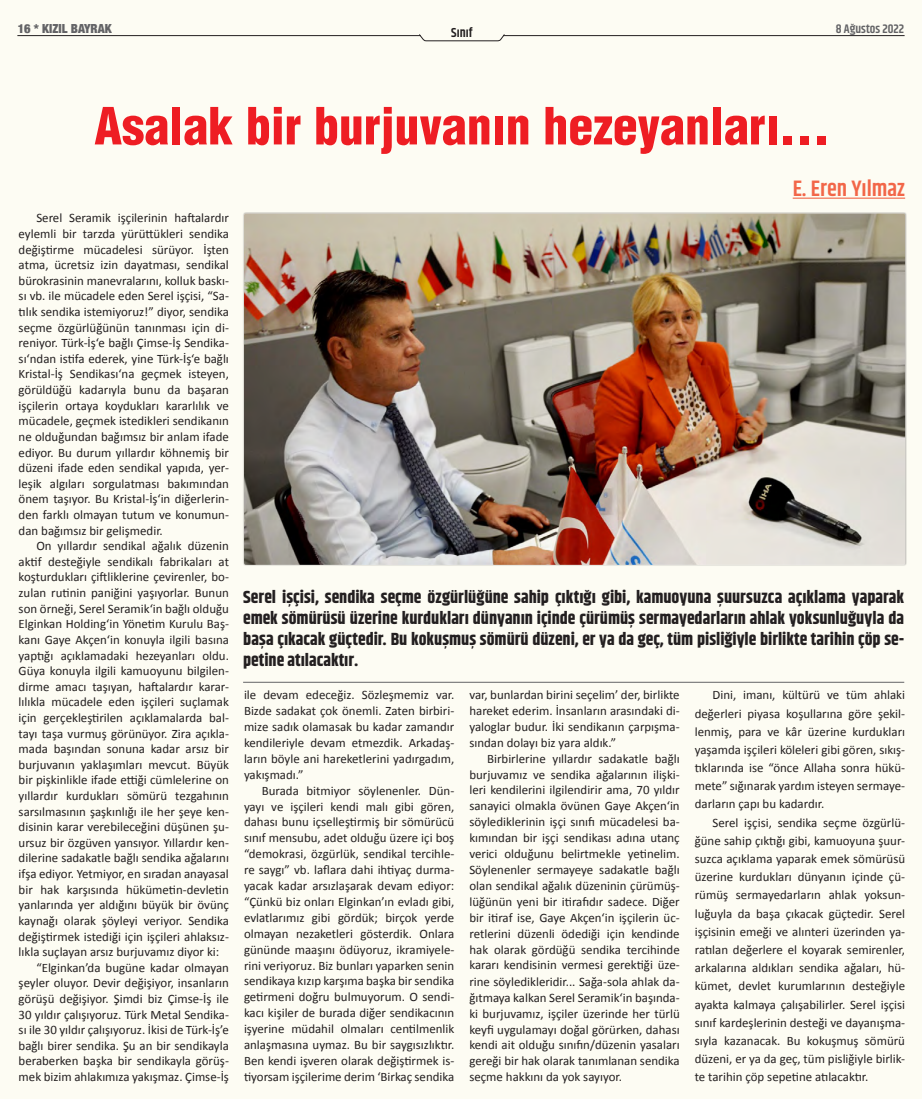
<style>
.page{position:relative;width:922px;height:1099px;background:#fff}
.page>*{position:absolute;margin:0;border:0;box-sizing:border-box;transform-origin:0 0}
.ana_başlık{font:900 condensed 50px "Helvetica";color:#ee1d23}
.üst_imza{font:600 22.5px "Khand";color:#f26648}
.üst_spot{font:700 17.5px/21px "Khand";color:#231f20;text-align:justify}
.t1{font:600 13.12px "Khand";color:#231f20}
.t2{font:12.88px/15.6px "Calibri";color:#231f20;text-align:justify}
.t3{font:900 condensed 12.5px "Helvetica Neue";color:#636366}
.t4{font:600 12.5px "Khand";color:#636366}
</style>
<div class="page">
<div style="left:0;top:0;width:921px;height:1098px;background:#fdfcf3"></div>
<hr style="left:18px;top:35px;width:402px;height:1px;background:#231f20">
<hr style="left:503px;top:35px;width:400px;height:1px;background:#231f20">
<svg style="left:419px;top:34px;width:85px;height:7px"></svg>
<hr style="left:792px;top:197px;width:112px;height:2px;background:#f26648">
<img style="left:244px;top:213px;width:660px;height:352px">
<hr style="left:243px;top:682px;width:661px;height:1px;background:#636366">
<p class="t3" style="left:18px;top:18px;width:95px">16 * KIZIL BAYRAK</p>
<p class="t4" style="left:835px;top:21px;width:70px">8 Ağustos 2022</p>
<p class="t1" style="left:451px;top:24px;width:23px">Sınıf</p>
<p class="ana_başlık" style="left:94px;top:95px;width:736px">Asalak bir burjuvanın hezeyanları...</p>
<p class="üst_imza" style="left:792px;top:174px;width:114px">E. Eren Yılmaz</p>
<p class="t2" style="left:19px;top:210px;width:212px;text-indent:18px">Serel Seramik işçilerinin haftalardır eylemli bir tarzda yürüttükleri sendika değiştirme mücadelesi sürüyor. İşten atma, ücretsiz izin dayatması, sendikal bürokrasinin manevralarını, kolluk baskı&shy;sı vb. ile mücadele eden Serel işçisi, “Sa&shy;tılık sendika istemiyoruz!” diyor, sendika seçme özgürlüğünün tanınması için di&shy;reniyor. Türk-İş‘e bağlı Çimse-İş Sendika&shy;sı‘ndan istifa ederek, yine Türk-İş‘e bağlı Kristal-İş Sendikası‘na geçmek isteyen, görüldüğü kadarıyla bunu da başaran işçilerin ortaya koydukları kararlılık ve mücadele, geçmek istedikleri sendikanın ne olduğundan bağımsız bir anlam ifade ediyor. Bu durum yıllardır köhnemiş bir düzeni ifade eden sendikal yapıda, yer&shy;leşik algıları sorgulatması bakımından önem taşıyor. Bu Kristal-İş‘in diğerlerin&shy;den farklı olmayan tutum ve konumun&shy;dan bağımsız bir gelişmedir.</p>
<p class="t2" style="left:19px;top:537px;width:212px;text-indent:18px">On yıllardır sendikal ağalık düzenin aktif desteğiyle sendikalı fabrikaları at koşturdukları çiftliklerine çevirenler, bo&shy;zulan rutinin paniğini yaşıyorlar. Bunun son örneği, Serel Seramik‘in bağlı olduğu Elginkan Holding‘in Yönetim Kurulu Baş&shy;kanı Gaye Akçen‘in konuyla ilgili basına yaptığı açıklamadaki hezeyanları oldu.<br>Güya konuyla ilgili kamuoyunu bilgilen&shy;dirme amacı taşıyan, haftalardır karar&shy;lılıkla mücadele eden işçileri suçlamak için gerçekleştirilen açıklamalarda bal&shy;tayı taşa vurmuş görünüyor. Zira açıkla&shy;mada başından sonuna kadar arsız bir burjuvanın yaklaşımları mevcut. Büyük bir pişkinlikle ifade ettiği cümlelerine on yıllardır kurdukları sömürü tezgahının sarsılmasının şaşkınlığı ile her şeye ken&shy;disinin karar verebileceğini düşünen şu&shy;ursuz bir özgüven yansıyor. Yıllardır ken&shy;dilerine sadakatle bağlı sendika ağalarını ifşa ediyor. Yetmiyor, en sıradan anayasal bir hak karşısında hükümetin-devletin yanlarında yer aldığını büyük bir övünç kaynağı olarak şöyleyi veriyor. Sendika değiştirmek istediği için işçileri ahlaksız&shy;lıkla suçlayan arsız burjuvamız diyor ki:</p>
<p class="t2" style="left:19px;top:959px;width:212px;text-indent:18px">“Elginkan’da bugüne kadar olmayan şeyler oluyor. Devir değişiyor, insanların görüşü değişiyor. Şimdi biz Çimse-İş ile 30 yıldır çalışıyoruz. Türk Metal Sendika&shy;sı ile 30 yıldır çalışıyoruz. İkisi de Türk-İş’e bağlı birer sendika. Şu an bir sendikayla beraberken başka bir sendikayla görüş&shy;mek bizim ahlakımıza yakışmaz. Çimse-İş</p>
<p class="üst_spot" style="left:243px;top:587px;width:662px">Serel işçisi, sendika seçme özgürlüğüne sahip çıktığı gibi, kamuoyuna şuursuzca açıklama yaparak emek sömürüsü üzerine kurdukları dünyanın içinde çürümüş sermayedarların ahlak yoksunluğuyla da başa çıkacak güçtedir. Bu kokuşmuş sömürü düzeni, er ya da geç, tüm pisliğiyle birlikte tarihin çöp se&shy;petine atılacaktır.</p>
<p class="t2" style="left:244px;top:686px;width:212px">ile devam edeceğiz. Sözleşmemiz var.<br>Bizde sadakat çok önemli. Zaten birbiri&shy;mize sadık olamasak bu kadar zamandır kendileriyle devam etmezdik. Arkadaş&shy;ların böyle ani hareketlerini yadırgadım, yakışmadı.”</p>
<p class="t2" style="left:244px;top:781px;width:212px;text-indent:18px">Burada bitmiyor söylenenler. Dün&shy;yayı ve işçileri kendi malı gibi gören, dahası bunu içselleştirmiş bir sömürücü sınıf mensubu, adet olduğu üzere içi boş “demokrasi, özgürlük, sendikal tercihle&shy;re saygı” vb. laflara dahi ihtiyaç durma&shy;yacak kadar arsızlaşarak devam ediyor: “Çünkü biz onları Elginkan’ın evladı gibi, evlatlarımız gibi gördük; birçok yerde olmayan nezaketleri gösterdik. Onlara gününde maaşını ödüyoruz, ikramiyele&shy;rini veriyoruz. Biz bunları yaparken senin sendikaya kızıp karşıma başka bir sendika getirmeni doğru bulmuyorum. O sendi&shy;kacı kişiler de burada diğer sendikacının işyerine müdahil olmaları centilmenlik anlaşmasına uymaz. Bu bir saygısızlıktır.<br>Ben kendi işveren olarak değiştirmek is&shy;tiyorsam işçilerime derim ‘Birkaç sendika</p>
<p class="t2" style="left:469px;top:686px;width:212px">var, bunlardan birini seçelim’ der, birlikte hareket ederim. İnsanların arasındaki di&shy;yaloglar budur. İki sendikanın çarpışma&shy;sından dolayı biz yara aldık.”</p>
<p class="t2" style="left:469px;top:749px;width:212px;text-indent:18px">Birbirlerine yıllardır sadakatle bağlı burjuvamız ve sendika ağalarının ilişki&shy;leri kendilerini ilgilendirir ama, 70 yıldır sanayici olmakla övünen Gaye Akçen‘in söylediklerinin işçi sınıfı mücadelesi ba&shy;kımından bir işçi sendikası adına utanç verici olduğunu belirtmekle yetinelim.<br>Söylenenler sermayeye sadakatle bağlı olan sendikal ağalık düzeninin çürümüş&shy;lüğünün yeni bir itirafıdır sadece. Diğer bir itiraf ise, Gaye Akçen‘in işçilerin üc&shy;retlerini düzenli ödediği için kendinde hak olarak gördüğü sendika tercihinde kararı kendisinin vermesi gerektiği üze&shy;rine söyledikleridir... Sağa-sola ahlak da&shy;ğıtmaya kalkan Serel Seramik‘in başında&shy;ki burjuvamız, işçiler üzerinde her türlü keyfi uygulamayı doğal görürken, dahası kendi ait olduğu sınıfın/düzenin yasaları gereği bir hak olarak tanımlanan sendika seçme hakkını da yok sayıyor.</p>
<p class="t2" style="left:694px;top:685px;width:212px;line-height:18.1px;text-indent:18px">Dini, imanı, kültürü ve tüm ahlaki değerleri piyasa koşullarına göre şekil&shy;lenmiş, para ve kâr üzerine kurdukları yaşamda işçileri köleleri gibi gören, sıkış&shy;tıklarında ise “önce Allaha sonra hükü&shy;mete” sığınarak yardım isteyen sermaye&shy;darların çapı bu kadardır.</p>
<p class="t2" style="left:694px;top:812px;width:212px;line-height:18.1px;text-indent:18px">Serel işçisi, sendika seçme özgürlü&shy;ğüne sahip çıktığı gibi, kamuoyuna şuur&shy;suzca açıklama yaparak emek sömürüsü üzerine kurdukları dünyanın içinde çü&shy;rümüş sermayedarların ahlak yoksun&shy;luğuyla da başa çıkacak güçtedir. Serel işçisinin emeği ve alınteri üzerinden ya&shy;ratılan değerlere el koyarak semirenler, arkalarına aldıkları sendika ağaları, hü&shy;kümet, devlet kurumlarının desteğiyle ayakta kalmaya çalışabilirler. Serel işçisi sınıf kardeşlerinin desteği ve dayanışma&shy;sıyla kazanacak. Bu kokuşmuş sömürü düzeni, er ya da geç, tüm pisliğiyle birlik&shy;te tarihin çöp sepetine atılacaktır.</p>
</div>
